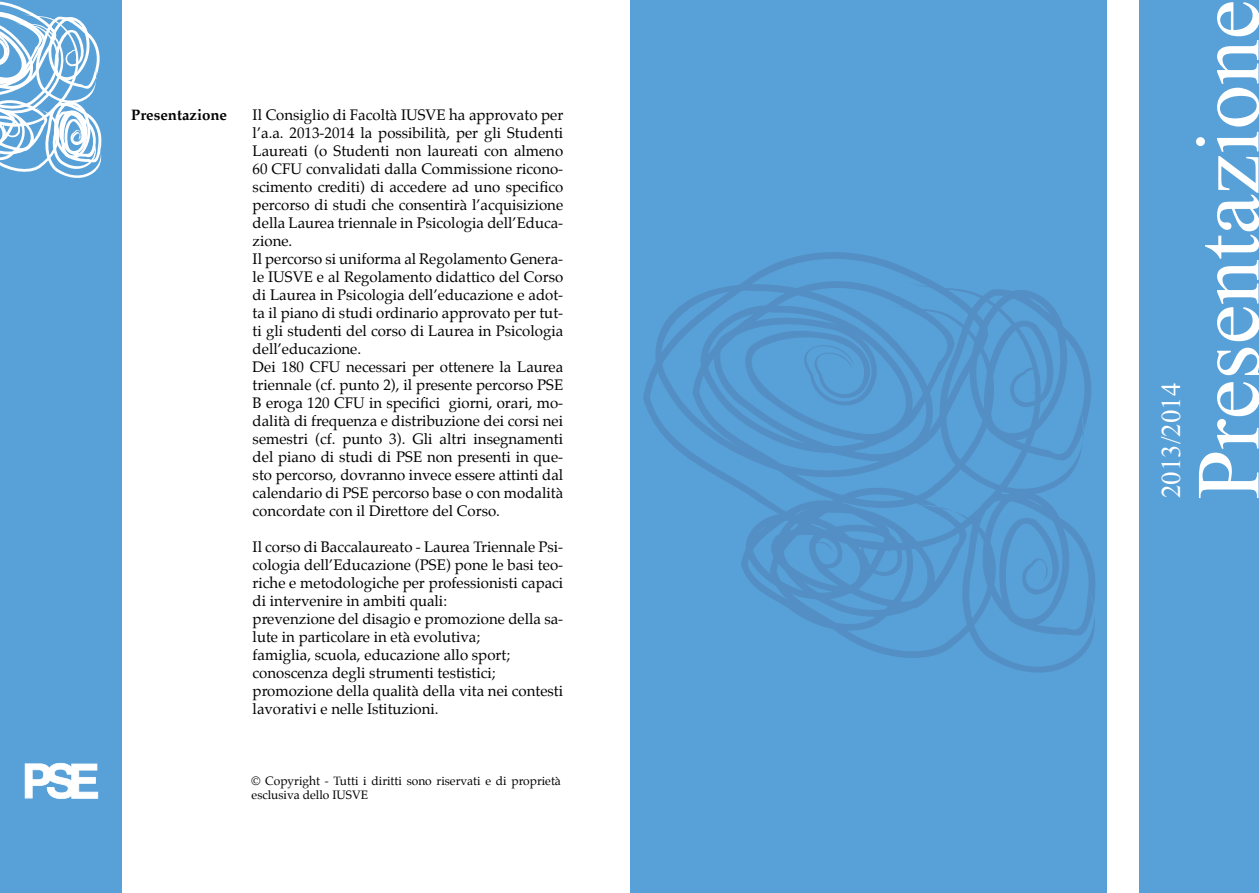
<style>
.page{position:relative;width:1259px;height:893px;background:#fff}
.page>*{position:absolute;margin:0;border:0;box-sizing:border-box;transform-origin:0 0}
.t1{font:90px "Times New Roman";color:#fff}
.t2{font:27px "Times New Roman";color:#fff}
.t3{font:15px/18px "Palatino";color:#000}
.t4{font:700 15px "Palatino";color:#000}
.t5{font:12px/14.4px "Palatino";color:#000}
</style>
<div class="page">
<div style="left:0;top:0;width:121px;height:893px;background:#58a1d8"></div>
<div style="left:1139px;top:0;width:120px;height:893px;background:#58a1d8"></div>
<svg style="left:25px;top:763px;width:73px;height:36px"></svg>
<svg style="left:0;top:1px;width:102px;height:177px"></svg>
<div style="left:630px;top:0;width:476px;height:893px;background:#58a1d8"></div>
<svg style="left:643px;top:252px;width:277px;height:200px"></svg>
<svg style="left:681px;top:275px;width:53px;height:211px"></svg>
<svg style="left:734px;top:275px;width:373px;height:415px"></svg>
<p class="t4" style="left:131px;top:102px;width:97px">Presentazione</p>
<p class="t3" style="left:253px;top:106px;width:312px">Il Consiglio di Facoltà IUSVE ha approvato per l’a.a. 2013-2014 la possibilità, per gli Studenti Laureati (o Studenti non laureati con almeno 60 CFU convalidati dalla Commissione ricono&shy;scimento crediti) di accedere ad uno specifico percorso di studi che consentirà l’acquisizione della Laurea triennale in Psicologia dell’Educa&shy;zione.<br>Il percorso si uniforma al Regolamento Genera&shy;le IUSVE e al Regolamento didattico del Corso di Laurea in Psicologia dell’educazione e adot&shy;ta il piano di studi ordinario approvato per tut&shy;ti gli studenti del corso di Laurea in Psicologia dell’educazione.<br>Dei 180 CFU necessari per ottenere la Laurea triennale (cf. punto 2), il presente percorso PSE B eroga 120 CFU in specifici giorni, orari, mo&shy;dalità di frequenza e distribuzione dei corsi nei semestri (cf. punto 3). Gli altri insegnamenti del piano di studi di PSE non presenti in que&shy;sto percorso, dovranno invece essere attinti dal calendario di PSE percorso base o con modalità concordate con il Direttore del Corso.</p>
<p class="t3" style="left:253px;top:538px;width:312px">Il corso di Baccalaureato - Laurea Triennale Psi&shy;cologia dell’Educazione (PSE) pone le basi teo&shy;riche e metodologiche per professionisti capaci di intervenire in ambiti quali:<br>prevenzione del disagio e promozione della sa&shy;lute in particolare in età evolutiva;<br>famiglia, scuola, educazione allo sport; conoscenza degli strumenti testistici; promozione della qualità della vita nei contesti lavorativi e nelle Istituzioni.</p>
<p class="t5" style="left:252px;top:773px;width:311px">© Copyright - Tutti i diritti sono riservati e di proprietà esclusiva dello IUSVE</p>
<h2 class="t2" style="left:1152px;top:498px;width:117px;rotate:-90deg">2013/2014</h2>
<h1 class="t1" style="left:1168px;top:500px;width:501px;rotate:-90deg">Presentazione</h1>
</div>
